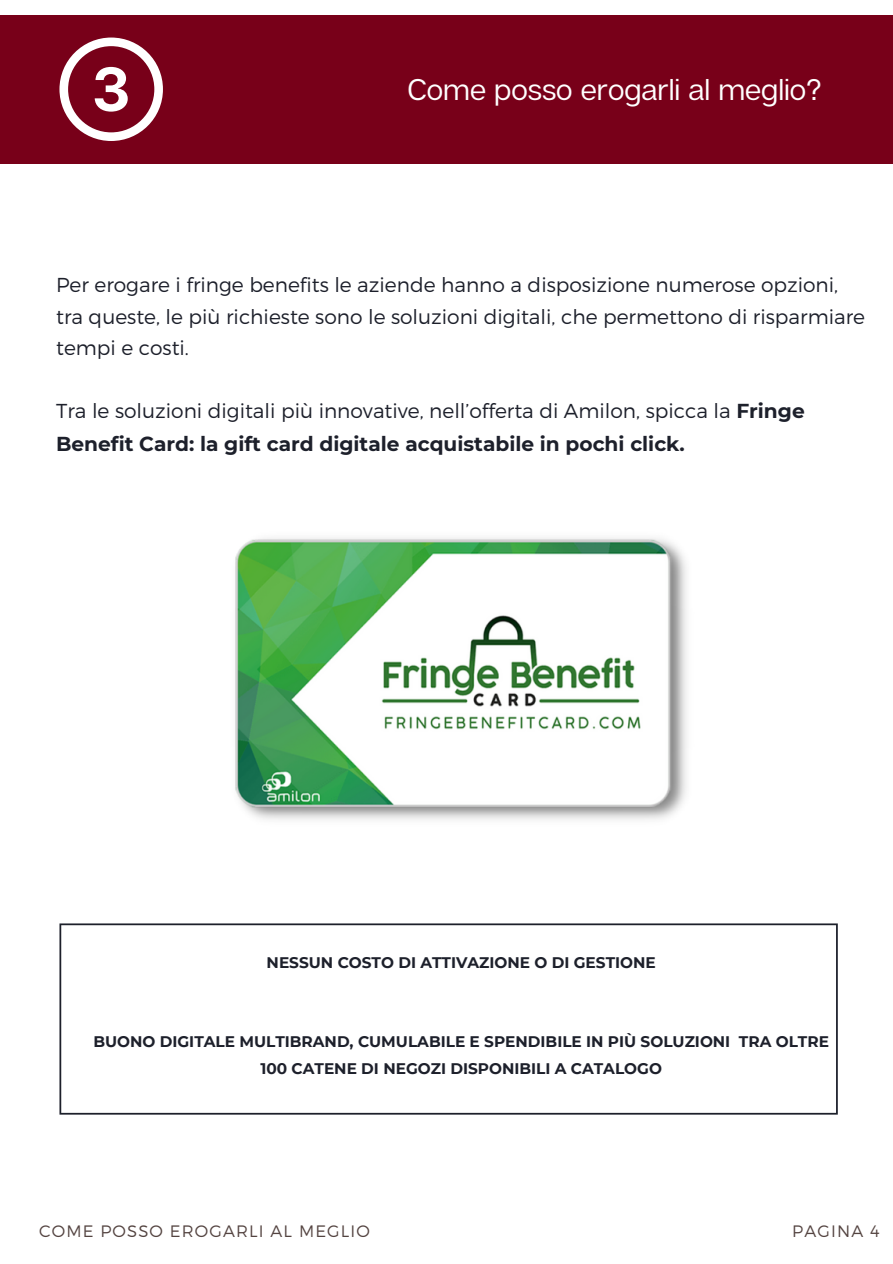
<style>
.page{position:relative;width:893px;height:1264px;background:#fff}
.page>*{position:absolute;margin:0;border:0;box-sizing:border-box;transform-origin:0 0}
.t1{font:29.7px "Articulat CF";color:#fff}
.t2{font:300 20.1px/31.5px "Montserrat";color:#1d202b}
.t3{font:300 16.5px "Montserrat";letter-spacing:.07em;color:#544441}
.t4{font:700 15.3px/27px "Montserrat";color:#1d202b;text-align:center}
.s1{font-weight:700}
</style>
<div class="page">
<svg style="left:59px;top:923px;width:778px;height:191px"></svg>
<div style="left:0;top:15px;width:892px;height:149px;background:#780019"></div>
<svg style="left:59px;top:38px;width:104px;height:103px"></svg>
<img style="left:235px;top:538px;width:452px;height:282px">
<h1 class="t1" style="left:407px;top:71px;width:416px">Come posso erogarli al meglio?</h1>
<p class="t2" style="left:56px;top:268px;width:810px">Per erogare i fringe benefits le aziende hanno a disposizione numerose opzioni, tra queste, le più richieste sono le soluzioni digitali, che permettono di risparmiare tempi e costi.</p>
<p class="t2" style="left:56px;top:394px;width:750px;line-height:32.5px">Tra le soluzioni digitali più innovative, nell’offerta di Amilon, spicca la <span class="s1">Fringe<br>Benefit Card: la gift card digitale acquistabile in pochi click.</span></p>
<p class="t4" style="left:266px;top:949px;width:390px">NESSUN COSTO DI ATTIVAZIONE O DI GESTIONE</p>
<p class="t4" style="left:93px;top:1027px;width:737px">BUONO DIGITALE MULTIBRAND, CUMULABILE E SPENDIBILE IN PIÙ SOLUZIONI TRA OLTRE<br>100 CATENE DI NEGOZI DISPONIBILI A CATALOGO</p>
<p class="t3" style="left:39px;top:1220px;width:332px">COME POSSO EROGARLI AL MEGLIO</p>
<p class="t3" style="left:792px;top:1220px;width:89px">PAGINA 4</p>
</div>
